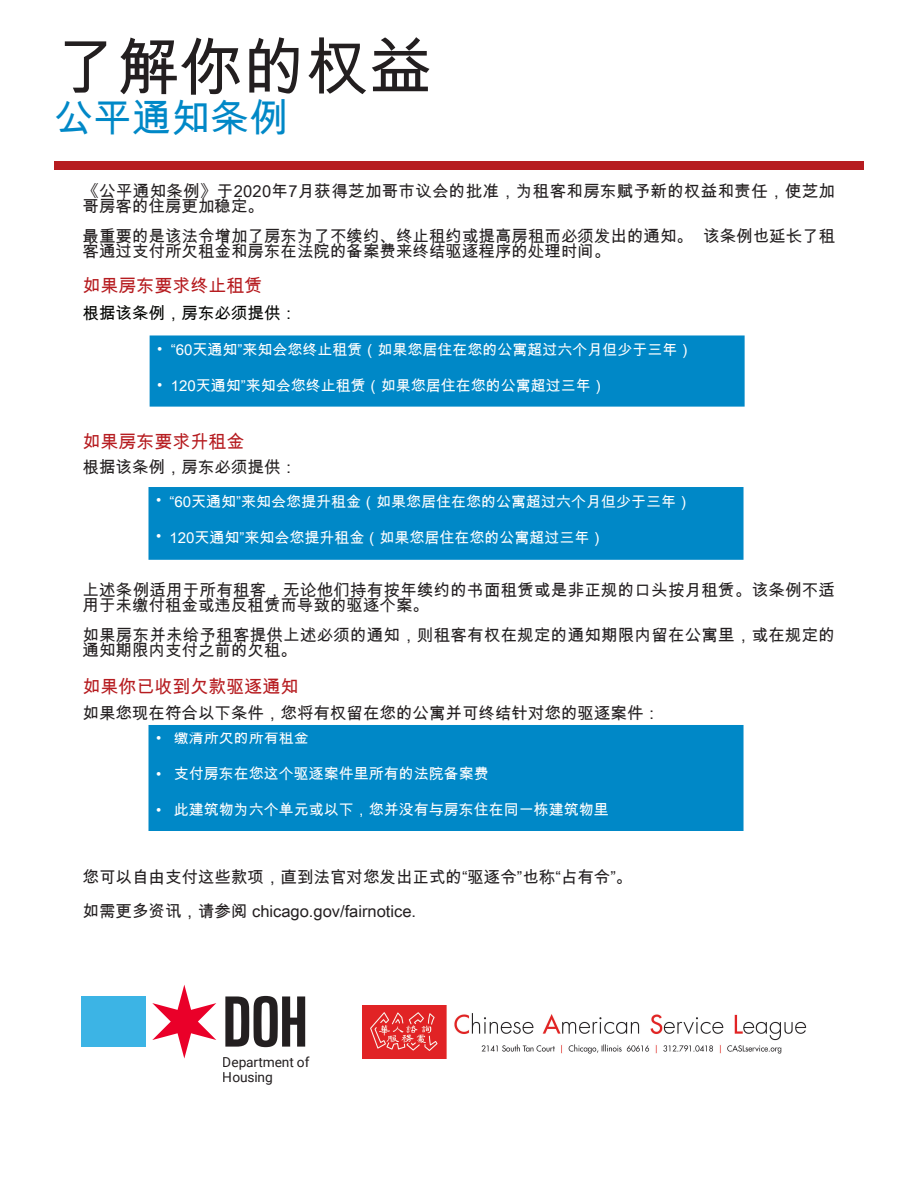
<style>
.page{position:relative;width:918px;height:1188px;background:#fff}
.page>*{position:absolute;margin:0;border:0;box-sizing:border-box;transform-origin:0 0}
.t1{font:63px "Arial Unicode MS";color:#231f20}
.t2{font:800 62.7px "Big Shoulders Display";color:#231f20}
.t3{font:39px "Arial Unicode MS";color:#0088c7}
.t4{font:18px "Arial Unicode MS";color:#b61c20}
.t5{font:16.5px/15px "Arial Unicode MS";color:#231f20}
.t6{font:16.5px/15px "Arial Unicode MS";letter-spacing:.02em;color:#231f20}
.t7{font:16.5px "Arial Unicode MS";color:#040503}
.t8{font:15px "Arial Unicode MS";color:#fff}
.t9{font:13.8px/15.3px "Roboto";letter-spacing:-.01em;color:#231f20}
</style>
<div class="page">
<svg style="left:152px;top:985px;width:64px;height:74px"></svg>
<div style="left:82px;top:996px;width:64px;height:51px;background:#3cb4e5"></div>
<div style="left:54px;top:161px;width:810px;height:8px;background:#b61c20"></div>
<div style="left:153px;top:339px;width:588px;height:64px;background:#0088c7"></div>
<div style="left:150px;top:335px;width:595px;height:72px;border:8px solid #0088c7"></div>
<div style="left:152px;top:491px;width:588px;height:65px;background:#0088c7"></div>
<div style="left:148px;top:487px;width:596px;height:73px;border:8px solid #0088c7"></div>
<div style="left:152px;top:729px;width:588px;height:98px;background:#0088c7"></div>
<div style="left:148px;top:725px;width:596px;height:106px;border:8px solid #0088c7"></div>
<img style="left:363px;top:1005px;width:444px;height:53px">
<p class="t1" style="left:54px;top:22px;width:379px">了解你的权益</p>
<p class="t3" style="left:54px;top:90px;width:235px">公平通知条例</p>
<p class="t6" style="left:82px;top:183px;width:754px">《公平通知条例》于2020年7月获得芝加哥市议会的批准，为租客和房东赋予新的权益和责任，使芝加哥房客的住房更加稳定。</p>
<p class="t5" style="left:82px;top:228px;width:754px">最重要的是该法令增加了房东为了不续约、终止租约或提高房租而必须发出的通知。 该条例也延长了租客通过支付所欠租金和房东在法院的备案费来终结驱逐程序的处理时间。</p>
<p class="t4" style="left:82px;top:273px;width:181px">如果房东要求终止租赁</p>
<p class="t7" style="left:82px;top:302px;width:216px">根据该条例，房东必须提供：</p>
<p class="t8" style="left:157px;top:339px;width:537px">• “60天通知”来知会您终止租赁（如果您居住在您的公寓超过六个月但少于三年）</p>
<p class="t8" style="left:157px;top:375px;width:450px">• 120天通知”来知会您终止租赁（如果您居住在您的公寓超过三年）</p>
<p class="t4" style="left:82px;top:428px;width:163px">如果房东要求升租金</p>
<p class="t5" style="left:82px;top:460px;width:216px">根据该条例，房东必须提供：</p>
<p class="t8" style="left:156px;top:491px;width:537px">• “60天通知”来知会您提升租金（如果您居住在您的公寓超过六个月但少于三年）</p>
<p class="t8" style="left:156px;top:527px;width:450px">• 120天通知”来知会您提升租金（如果您居住在您的公寓超过三年）</p>
<p class="t5" style="left:82px;top:583px;width:754px">上述条例适用于所有租客，无论他们持有按年续约的书面租赁或是非正规的口头按月租赁。该条例不适用于未缴付租金或违反租赁而导致的驱逐个案。</p>
<p class="t5" style="left:82px;top:628px;width:754px">如果房东并未给予租客提供上述必须的通知，则租客有权在规定的通知期限内留在公寓里，或在规定的通知期限内支付之前的欠租。</p>
<p class="t4" style="left:82px;top:674px;width:217px">如果你已收到欠款驱逐通知</p>
<p class="t5" style="left:82px;top:705px;width:579px">如果您现在符合以下条件，您将有权留在您的公寓并可终结针对您的驱逐案件：</p>
<p class="t8" style="left:156px;top:727px;width:154px">• 缴清所欠的所有租金</p>
<p class="t8" style="left:156px;top:763px;width:334px">• 支付房东在您这个驱逐案件里所有的法院备案费</p>
<p class="t8" style="left:156px;top:799px;width:454px">• 此建筑物为六个单元或以下，您并没有与房东住在同一栋建筑物里</p>
<p class="t5" style="left:82px;top:869px;width:551px">您可以自由支付这些款项，直到法官对您发出正式的“驱逐令”也称“占有令”。</p>
<p class="t5" style="left:82px;top:904px;width:335px">如需更多资讯，请参阅 chicago.gov/fairnotice.</p>
<h2 class="t2" style="left:223px;top:978px;width:87px">DOH</h2>
<p class="t9" style="left:223px;top:1053px;width:88px">Department of<br>Housing</p>
</div>
